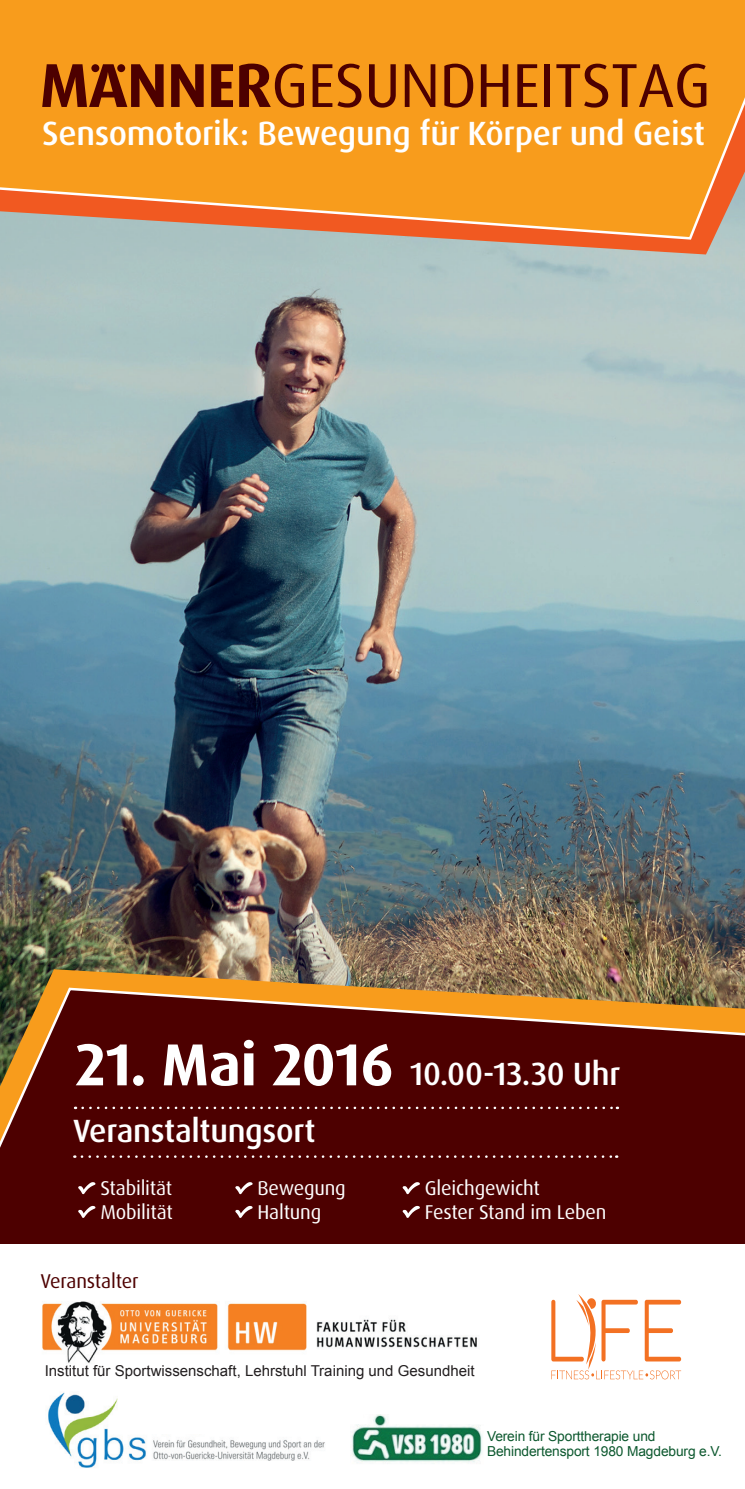
<style>
.page{position:relative;width:745px;height:1489px;background:#fff}
.page>*{position:absolute;margin:0;border:0;box-sizing:border-box;transform-origin:0 0}
.t1{font:500 33.5px "Dax OT";letter-spacing:-.01em;color:#fff}
.t2{font:500 32.25px "Dax OT";letter-spacing:-.01em;color:#fff}
.t3{font:20px/23.8px "Dax OT";letter-spacing:-.01em;color:#fff}
.t4{font:20px "Dax OT";letter-spacing:-.01em;color:#4d0000}
.t5{font:15px "Arial";color:#231f20}
.t6{font:13.75px/15px "Arial";letter-spacing:-.01em;color:#0c582e}
.s1{font-weight:700;font-size:59.25px}
</style>
<div class="page">
<img style="left:0;top:254px;width:744px;height:715px">
<svg style="left:0;top:241px;width:744px;height:13px;background:#b7b3aa"></svg>
<svg style="left:0;top:0;width:744px;height:241px;background:#f39928"></svg>
<img style="left:0;top:969px;width:744px;height:17px">
<svg style="left:0;top:986px;width:744px;height:257px;background:#5e1308"></svg>
<svg style="left:42px;top:64px;width:121px;height:43px;background:#94410b"></svg>
<svg style="left:171px;top:64px;width:32px;height:43px"></svg>
<svg style="left:211px;top:64px;width:22px;height:43px"></svg>
<svg style="left:239px;top:64px;width:65px;height:44px;background:#a44f0e"></svg>
<svg style="left:312px;top:64px;width:49px;height:44px;background:#b86211"></svg>
<svg style="left:369px;top:64px;width:26px;height:44px"></svg>
<svg style="left:404px;top:64px;width:31px;height:43px"></svg>
<svg style="left:444px;top:64px;width:29px;height:44px"></svg>
<svg style="left:480px;top:64px;width:28px;height:43px"></svg>
<svg style="left:517px;top:64px;width:20px;height:43px"></svg>
<div style="left:544px;top:64px;width:5px;height:43px;background:#4d0000"></div>
<svg style="left:556px;top:64px;width:150px;height:44px;background:#c46c13"></svg>
<svg style="left:78px;top:1181px;width:17px;height:13px"></svg>
<svg style="left:78px;top:1205px;width:17px;height:12px"></svg>
<svg style="left:235px;top:1181px;width:17px;height:13px"></svg>
<svg style="left:235px;top:1205px;width:17px;height:12px"></svg>
<svg style="left:402px;top:1181px;width:17px;height:13px"></svg>
<svg style="left:402px;top:1205px;width:17px;height:12px"></svg>
<svg style="left:551px;top:1294px;width:129px;height:85px"></svg>
<img style="left:42px;top:1301px;width:435px;height:62px">
<svg style="left:82px;top:1106px;width:535px;height:3px;background:#723636"></svg>
<img style="left:352px;top:1414px;width:130px;height:49px">
<img style="left:48px;top:1392px;width:98px;height:75px">
<img style="left:153px;top:1439px;width:172px;height:22px">
<svg style="left:82px;top:1155px;width:534px;height:2px"></svg>
<h1 class="t1" style="left:42px;top:112px;width:664px">Sensomotorik: Bewegung für Körper und Geist</h1>
<h2 class="t2" style="left:75px;top:1053px;width:546px"><span class="s1">21. Mai 2016</span> 10.00-13.30 Uhr</h2>
<h2 class="t2" style="left:73px;top:1110px;width:244px">Veranstaltungsort</h2>
<p class="t3" style="left:100px;top:1176px;width:74px">Stabilität<br>Mobilität</p>
<p class="t3" style="left:257px;top:1176px;width:90px">Bewegung<br>Haltung</p>
<p class="t3" style="left:424px;top:1176px;width:183px">Gleichgewicht<br>Fester Stand im Leben</p>
<p class="t4" style="left:40px;top:1267px;width:99px">Veranstalter</p>
<p class="t5" style="left:45px;top:1360px;width:431px">Institut für Sportwissenschaft, Lehrstuhl Training und Gesundheit</p>
<p class="t6" style="left:486px;top:1428px;width:236px">Verein für Sporttherapie und<br>Behindertensport 1980 Magdeburg e.V.</p>
</div>
